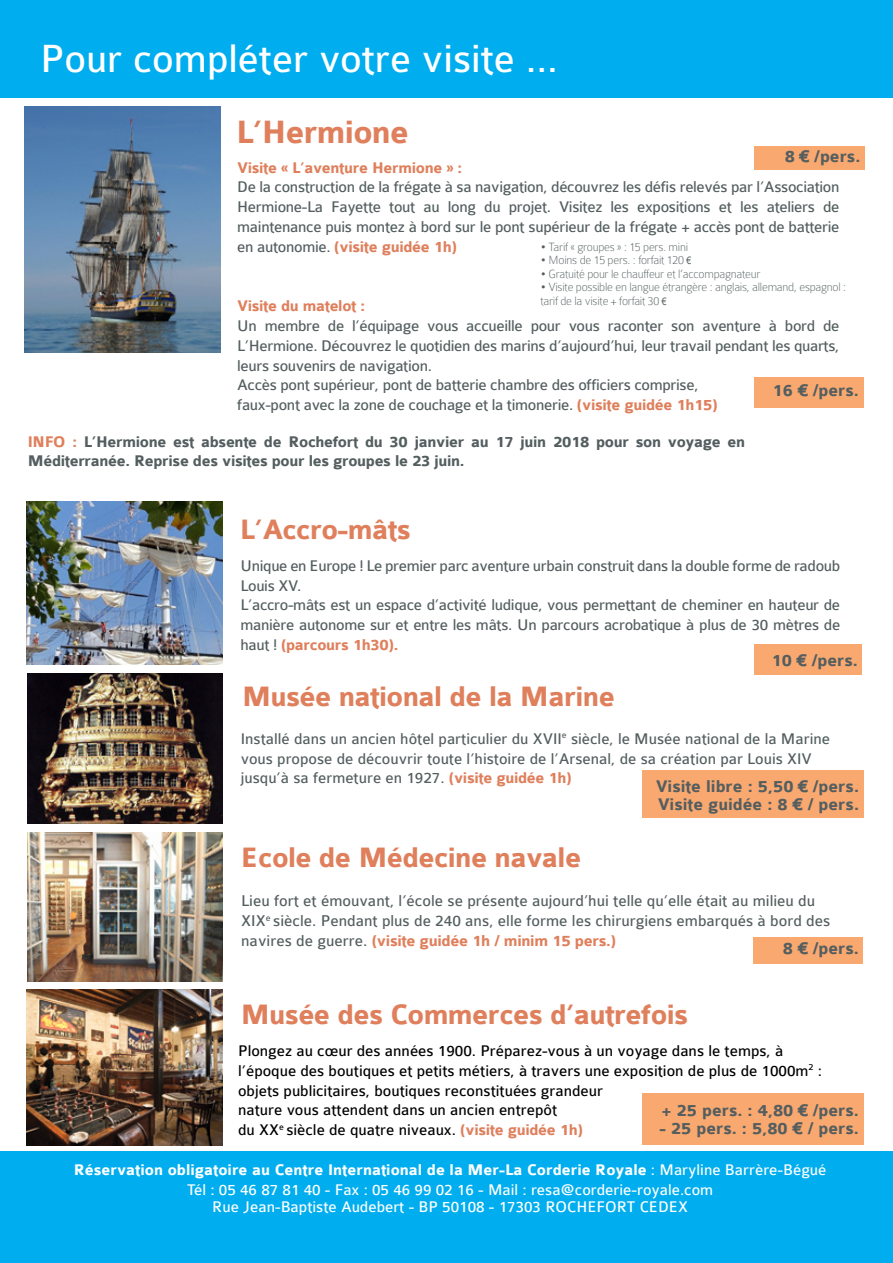
<style>
.page{position:relative;width:893px;height:1263px;background:#fff}
.page>*{position:absolute;margin:0;border:0;box-sizing:border-box;transform-origin:0 0}
.t1{font:42px "Colaborate";color:#fff}
.t2{font:700 34.5px "Colaborate";letter-spacing:-.02em;color:#df7f5c}
.t3{font:700 30px "Colaborate";letter-spacing:-.02em;color:#df7f5c}
.t4{font:700 18px/18px "Colaborate";color:#545e5f}
.t5{font:16.65px/20px "Colaborate";color:#545e5f}
.t6{font:16.5px/19.8px "Colaborate";letter-spacing:-.02em;color:#545e5f}
.t7{font:16.5px/19.8px "Colaborate";color:#000}
.t8{font:16.5px/19.8px "Colaborate";color:#fff;text-align:center}
.t9{font:16.5px/19.8px "Colaborate";color:#545e5f}
.t10{font:700 16.5px/19.8px "Colaborate";letter-spacing:-.02em;color:#545e5f}
.t11{font:700 16.5px "Colaborate";letter-spacing:-.02em;color:#df7f5c}
.t12{font:100 12.75px/13.5px "Colaborate";letter-spacing:-.02em;color:#545e5f}
.s1{font-weight:700;color:#df7f5c}
.s2{font-family:"Arial Narrow";font-weight:400;font-size:10.5px}
.s3{color:#df7f5c}
.s4{font-weight:700}
</style>
<div class="page">
<img style="left:25px;top:107px;width:196px;height:245px">
<img style="left:26px;top:501px;width:196px;height:164px">
<div style="left:0;top:0;width:893px;height:98px;background:#00aeef"></div>
<div style="left:754px;top:147px;width:111px;height:23px;background:#f9a870"></div>
<div style="left:754px;top:378px;width:109px;height:30px;background:#f9a870"></div>
<img style="left:26px;top:990px;width:196px;height:156px">
<img style="left:28px;top:674px;width:194px;height:149px">
<div style="left:642px;top:770px;width:221px;height:47px;background:#f9a870"></div>
<div style="left:642px;top:1094px;width:221px;height:51px;background:#f9a870"></div>
<div style="left:0;top:1151px;width:893px;height:112px;background:#00aeef"></div>
<img style="left:28px;top:832px;width:194px;height:150px">
<div style="left:753px;top:937px;width:110px;height:26px;background:#f9a870"></div>
<div style="left:754px;top:644px;width:108px;height:30px;background:#f9a870"></div>
<h1 class="t1" style="left:40px;top:37px;width:519px">Pour compléter votre visite ...</h1>
<h2 class="t2" style="left:236px;top:114px;width:174px">L’Hermione</h2>
<p class="t4" style="left:785px;top:148px;width:77px">8 € /pers.</p>
<p class="t11" style="left:237px;top:159px;width:226px">Visite « L’aventure Hermione » :</p>
<p class="t6" style="left:237px;top:178px;width:604px;text-align:justify">De la construction de la frégate à sa navigation, découvrez les défis relevés par l’Association Hermione-La Fayette tout au long du projet. Visitez les expositions et les ateliers de maintenance puis montez à bord sur le pont supérieur de la frégate + accès pont de batterie en autonomie. <span class="s1">(visite guidée 1h)</span></p>
<p class="t12" style="left:540px;top:240px;width:149px">• Tarif « groupes » : 15 pers. mini</p>
<p class="t12" style="left:540px;top:253px;width:152px">• Moins de 15 pers. : forfait 120 <span class="s2">€</span></p>
<p class="t12" style="left:540px;top:267px;width:222px">• Gratuité pour le chauffeur et l’accompagnateur</p>
<p class="t12" style="left:540px;top:280px;width:307px">• Visite possible en langue étrangère : anglais, allemand, espagnol : tarif de la visite + forfait 30 <span class="s2">€</span></p>
<p class="t11" style="left:237px;top:297px;width:129px">Visite du matelot :</p>
<p class="t6" style="left:237px;top:316px;width:604px">Un membre de l’équipage vous accueille pour vous raconter son aventure à bord de L’Hermione. Découvrez le quotidien des marins d’aujourd’hui, leur travail pendant les quarts, leurs souvenirs de navigation.<br>Accès pont supérieur, pont de batterie chambre des officiers comprise,<br>faux-pont avec la zone de couchage et la timonerie. <span class="s1">(visite guidée 1h15)</span></p>
<p class="t4" style="left:772px;top:382px;width:88px">16 € /pers.</p>
<p class="t10" style="left:28px;top:432px;width:719px"><span class="s3">INFO :</span> L’Hermione est absente de Rochefort du 30 janvier au 17 juin 2018 pour son voyage en<br>Méditerranée. Reprise des visites pour les groupes le 23 juin.</p>
<h3 class="t3" style="left:240px;top:514px;width:172px">L’Accro-mâts</h3>
<p class="t6" style="left:240px;top:556px;width:601px">Unique en Europe ! Le premier parc aventure urbain construit dans la double forme de radoub Louis XV.<br>L’accro-mâts est un espace d’activité ludique, vous permettant de cheminer en hauteur de manière autonome sur et entre les mâts. Un parcours acrobatique à plus de 30 mètres de haut ! <span class="s1">(parcours 1h30).</span></p>
<p class="t4" style="left:771px;top:652px;width:88px">10 € /pers.</p>
<h3 class="t3" style="left:242px;top:681px;width:374px">Musée national de la Marine</h3>
<p class="t9" style="left:241px;top:729px;width:591px">Installé dans un ancien hôtel particulier du XVII<sup>e</sup> siècle, le Musée national de la Marine vous propose de découvrir toute l’histoire de l’Arsenal, de sa création par Louis XIV jusqu’à sa fermeture en 1927. <span class="s1">(visite guidée 1h)</span></p>
<p class="t4" style="left:656px;top:778px;width:205px">Visite libre : 5,50 € /pers.<br>Visite guidée : 8 € / pers.</p>
<h3 class="t3" style="left:241px;top:842px;width:342px">Ecole de Médecine navale</h3>
<p class="t5" style="left:241px;top:891px;width:591px">Lieu fort et émouvant, l’école se présente aujourd’hui telle qu’elle était au milieu du<br>XIX<sup>e</sup> siècle. Pendant plus de 240 ans, elle forme les chirurgiens embarqués à bord des navires de guerre. <span class="s1">(visite guidée 1h / minim 15 pers.)</span></p>
<p class="t4" style="left:783px;top:940px;width:78px">8 € /pers.</p>
<h3 class="t3" style="left:241px;top:999px;width:449px">Musée des Commerces d’autrefois</h3>
<p class="t7" style="left:238px;top:1041px;width:585px">Plongez au cœur des années 1900. Préparez-vous à un voyage dans le temps, à l’époque des boutiques et petits métiers, à travers une exposition de plus de 1000m<sup>2</sup> : objets publicitaires, boutiques reconstituées grandeur<br>nature vous attendent dans un ancien entrepôt<br>du XX<sup>e</sup> siècle de quatre niveaux. <span class="s1">(visite guidée 1h)</span></p>
<p class="t4" style="left:661px;top:1102px;width:199px">+ 25 pers. : 4,80 € /pers.</p>
<p class="t4" style="left:659px;top:1120px;width:201px">- 25 pers. : 5,80 € / pers.</p>
<p class="t8" style="left:74px;top:1160px;width:754px"><span class="s4">Réservation obligatoire au Centre International de la Mer-La Corderie Royale</span> : Maryline Barrère-Bégué<br>Tél : 05 46 87 81 40 - Fax : 05 46 99 02 16 - Mail : resa@corderie-royale.com</p>
<p class="t8" style="left:212px;top:1197px;width:477px">Rue Jean-Baptiste Audebert - BP 50108 - 17303 ROCHEFORT CEDEX</p>
</div>
